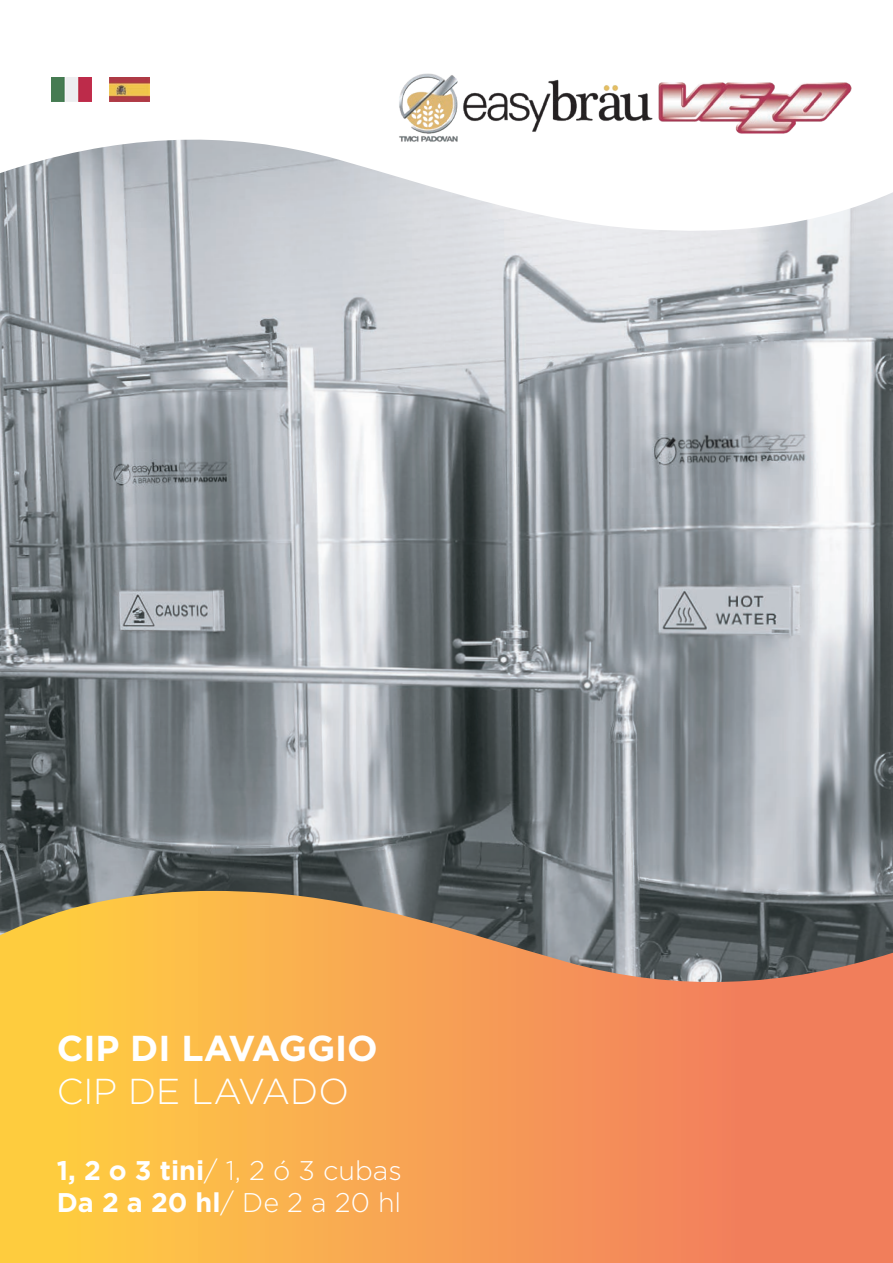
<style>
.page{position:relative;width:893px;height:1263px;background:#fff}
.page>*{position:absolute;margin:0;border:0;box-sizing:border-box;transform-origin:0 0}
.t1{font:700 36px "Gotham HTF";color:#fff}
.t2{font:300 36px "Gotham HTF";color:#fff}
.t3{font:300 27px/32.4px "Gotham HTF";color:#fff}
.s1{font-weight:700}
</style>
<div class="page">
<img style="left:0;top:231px;width:893px;height:660px">
<svg style="left:0;top:891px;width:893px;height:372px;background:#e59c53"></svg>
<svg style="left:0;top:77px;width:893px;height:154px"></svg>
<img style="left:323px;top:73px;width:570px;height:76px">
<img style="left:51px;top:77px;width:40px;height:24px">
<img style="left:110px;top:77px;width:40px;height:24px">
<h1 class="t1" style="left:57px;top:1027px;width:323px">CIP DI LAVAGGIO</h1>
<h1 class="t2" style="left:57px;top:1071px;width:294px">CIP DE LAVADO</h1>
<p class="t3" style="left:57px;top:1153px;width:347px"><span class="s1">1, 2 o 3 tini</span>/ 1, 2 ó 3 cubas<br><span class="s1">Da 2 a 20 hl</span>/ De 2 a 20 hl</p>
</div>
